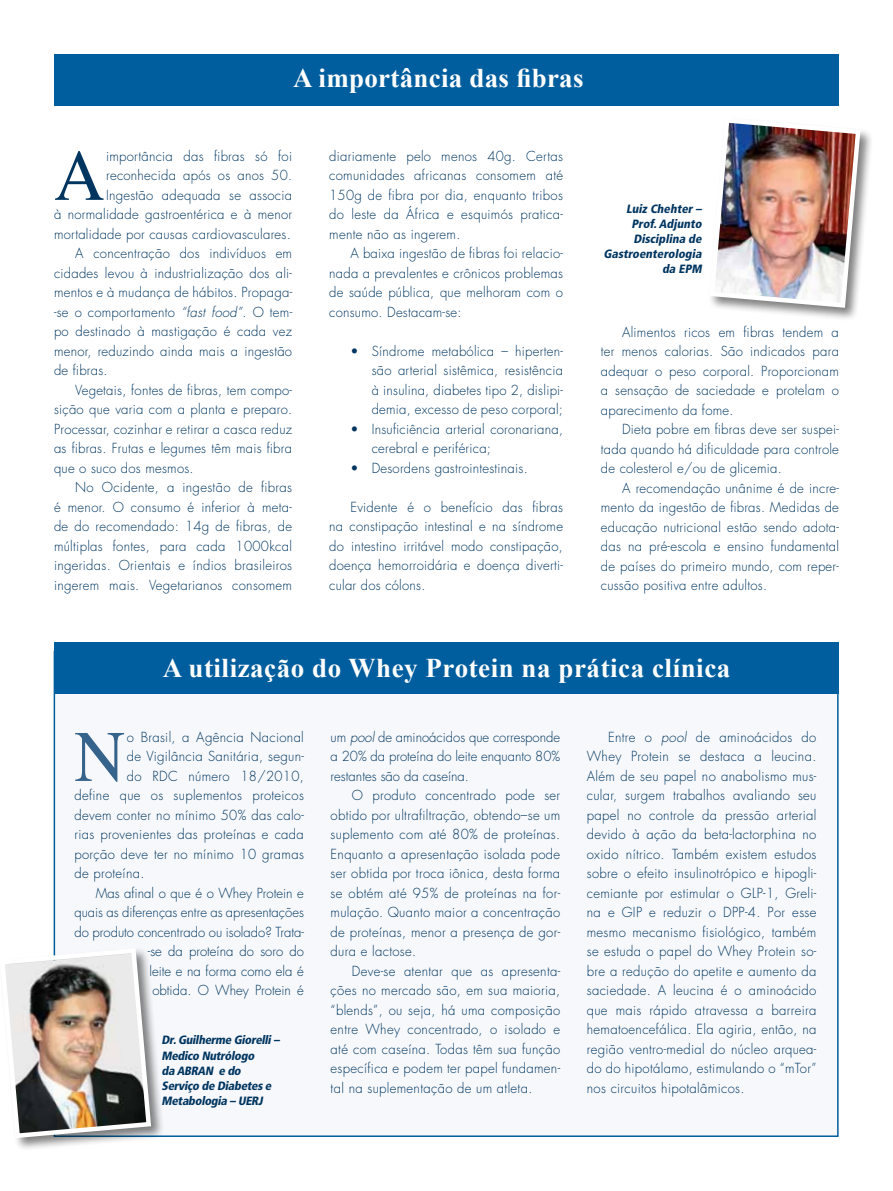
<style>
.page{position:relative;width:893px;height:1191px;background:#fff}
.page>*{position:absolute;margin:0;border:0;box-sizing:border-box;transform-origin:0 0}
.t1{font:72.45px "Times";color:#36638c}
.t2{font:72.45px "Times";color:#003560}
.t3{font:700 27px "Times New Roman";letter-spacing:.02em;color:#fff}
.t4{font:300 13.5px/19.5px "Futura";letter-spacing:.02em;color:#003560;text-align:justify}
.t5{font:300 13.5px "Futura";color:#003560}
.t6{font:italic 900 condensed 12px/15px "Frutiger";color:#003560;text-align:right}
.s1{font-style:italic}
</style>
<div class="page">
<div style="left:54px;top:651px;width:785px;height:486px;background:#f7f8fb;border:2px solid #005e9e"></div>
<div style="left:54px;top:54px;width:785px;height:51px;background:#005e9e"></div>
<div style="left:54px;top:642px;width:785px;height:51px;background:#005e9e"></div>
<div style="left:0;top:946px;width:165px;height:205px;background:#000;opacity:.5"></div>
<img style="left:0;top:946px;width:154px;height:194px">
<div style="left:708px;top:116px;width:166px;height:205px;background:#000;opacity:.5"></div>
<img style="left:708px;top:116px;width:155px;height:194px">
<h2 class="t3" style="left:293px;top:59px;width:292px">A importância das fibras</h2>
<h1 class="t2" style="left:54px;top:108px;width:52px">A</h1>
<p class="t4" style="left:106px;top:147px;width:187px">importância das fibras só foi</p>
<p class="t4" style="left:106px;top:166px;width:187px">reconhecida após os anos 50.</p>
<p class="t4" style="left:106px;top:186px;width:187px">Ingestão adequada se associa</p>
<p class="t4" style="left:54px;top:205px;width:240px">à normalidade gastroentérica e à menor</p>
<p class="t4" style="left:54px;top:224px;width:238px">mortalidade por causas cardiovasculares.</p>
<p class="t4" style="left:75px;top:244px;width:218px">A concentração dos indivíduos em</p>
<p class="t4" style="left:54px;top:263px;width:240px">cidades levou à industrialização dos ali-</p>
<p class="t4" style="left:54px;top:283px;width:240px">mentos e à mudança de hábitos. Propaga-</p>
<p class="t4" style="left:54px;top:302px;width:240px">-se o comportamento <span class="s1">“fast food”</span>. O tem-</p>
<p class="t4" style="left:54px;top:322px;width:240px">po destinado à mastigação é cada vez</p>
<p class="t4" style="left:54px;top:341px;width:240px">menor, reduzindo ainda mais a ingestão</p>
<p class="t4" style="left:54px;top:361px;width:55px">de fibras.</p>
<p class="t4" style="left:75px;top:380px;width:218px">Vegetais, fontes de fibras, tem compo-</p>
<p class="t4" style="left:54px;top:400px;width:240px">sição que varia com a planta e preparo.</p>
<p class="t4" style="left:54px;top:419px;width:240px">Processar, cozinhar e retirar a casca reduz</p>
<p class="t4" style="left:54px;top:439px;width:240px">as fibras. Frutas e legumes têm mais fibra</p>
<p class="t4" style="left:54px;top:458px;width:141px">que o suco dos mesmos.</p>
<p class="t4" style="left:75px;top:478px;width:218px">No Ocidente, a ingestão de fibras</p>
<p class="t4" style="left:54px;top:497px;width:240px">é menor. O consumo é inferior à meta-</p>
<p class="t4" style="left:54px;top:517px;width:240px">de do recomendado: 14g de fibras, de</p>
<p class="t4" style="left:54px;top:536px;width:240px">múltiplas fontes, para cada 1000kcal</p>
<p class="t4" style="left:54px;top:556px;width:240px">ingeridas. Orientais e índios brasileiros</p>
<p class="t4" style="left:54px;top:575px;width:240px">ingerem mais. Vegetarianos consomem</p>
<p class="t4" style="left:329px;top:146px;width:235px">diariamente pelo menos 40g. Certas comunidades africanas consomem até 150g de fibra por dia, enquanto tribos do leste da África e esquimós pratica&shy;mente não as ingerem.</p>
<p class="t4" style="left:329px;top:244px;width:235px;text-indent:21px">A baixa ingestão de fibras foi relacio&shy;nada a prevalentes e crônicos problemas de saúde pública, que melhoram com o consumo. Destacam-se:</p>
<p class="t4" style="left:372px;top:341px;width:193px;text-indent:-21px">• Síndrome metabólica – hiperten&shy;são arterial sistêmica, resistência à insulina, diabetes tipo 2, dislipi&shy;demia, excesso de peso corporal;</p>
<p class="t4" style="left:372px;top:419px;width:193px;text-indent:-21px">• Insuficiência arterial coronariana, cerebral e periférica;</p>
<p class="t4" style="left:350px;top:458px;width:179px">• Desordens gastrointestinais.</p>
<p class="t4" style="left:329px;top:497px;width:235px;text-indent:21px">Evidente é o benefício das fibras na constipação intestinal e na síndrome do intestino irritável modo constipação, doença hemorroidária e doença diverti&shy;cular dos cólons.</p>
<p class="t6" style="left:604px;top:201px;width:102px">Luiz Chehter–<br>Prof.Adjunto<br>Disciplina de<br>Gastroenterologia da EPM</p>
<p class="t4" style="left:601px;top:323px;width:240px;text-indent:21px">Alimentos ricos em fibras tendem a ter menos calorias. São indicados para adequar o peso corporal. Proporcionam a sensação de saciedade e protelam o aparecimento da fome.</p>
<p class="t4" style="left:601px;top:420px;width:240px;text-indent:21px">Dieta pobre em fibras deve ser suspei&shy;tada quando há dificuldade para controle de colesterol e/ou de glicemia.</p>
<p class="t4" style="left:601px;top:479px;width:240px;text-indent:21px">A recomendação unânime é de incre&shy;mento da ingestão de fibras. Medidas de educação nutricional estão sendo adota&shy;das na pré-escola e ensino fundamental de países do primeiro mundo, com reper&shy;cussão positiva entre adultos.</p>
<h2 class="t3" style="left:163px;top:649px;width:569px">A utilização do Whey Protein na prática clínica</h2>
<h1 class="t1" style="left:74px;top:689px;width:52px">N</h1>
<p class="t4" style="left:127px;top:727px;width:178px">o Brasil, a Agência Nacional</p>
<p class="t4" style="left:127px;top:747px;width:178px">de Vigilância Sanitária, segun-</p>
<p class="t4" style="left:127px;top:766px;width:178px">do RDC número 18/2010,</p>
<p class="t4" style="left:74px;top:786px;width:231px">define que os suplementos proteicos</p>
<p class="t4" style="left:74px;top:805px;width:231px">devem conter no mínimo 50% das calo-</p>
<p class="t4" style="left:74px;top:825px;width:231px">rias provenientes das proteínas e cada</p>
<p class="t4" style="left:74px;top:844px;width:231px">porção deve ter no mínimo 10 gramas</p>
<p class="t4" style="left:74px;top:864px;width:72px">de proteína.</p>
<p class="t5" style="left:96px;top:884px;width:210px">Mas afinal o que é o Whey Protein e</p>
<p class="t5" style="left:74px;top:904px;width:231px">quais as diferenças entre as apresentações</p>
<p class="t5" style="left:74px;top:923px;width:231px">do produto concentrado ou isolado? Trata-</p>
<p class="t5" style="left:148px;top:943px;width:158px">-se da proteína do soro do</p>
<p class="t5" style="left:149px;top:962px;width:156px">leite e na forma como ela é</p>
<p class="t5" style="left:152px;top:982px;width:153px">obtida. O Whey Protein é</p>
<p class="t6" style="left:162px;top:1032px;width:122px;text-align:left">Dr.Guilherme Giorelli–<br>Medico Nutrólogo<br>da ABRAN e do<br>Serviço de Diabetese<br>Metabologia – UERJ</p>
<p class="t4" style="left:331px;top:727px;width:231px">um <span class="s1">pool</span> de aminoácidos que corresponde a 20% da proteína do leite enquanto 80% restantes são da caseína.</p>
<p class="t4" style="left:331px;top:786px;width:231px;text-indent:21px">O produto concentrado pode ser obtido por ultrafiltração, obtendo–se um suplemento com até 80% de proteínas.<br>Enquanto a apresentação isolada pode ser obtida por troca iônica, desta forma se obtém até 95% de proteínas na for&shy;mulação. Quanto maior a concentração de proteínas, menor a presença de gor&shy;dura e lactose.</p>
<p class="t4" style="left:331px;top:961px;width:231px;text-indent:21px">Deve-se atentar que as apresenta&shy;ções no mercado são, em sua maioria, “blends”, ou seja, há uma composição entre Whey concentrado, o isolado e até com caseína. Todas têm sua função específica e podem ter papel fundamen&shy;tal na suplementação de um atleta.</p>
<p class="t4" style="left:587px;top:727px;width:231px;text-indent:21px">Entre o <span class="s1">pool</span> de aminoácidos do Whey Protein se destaca a leucina.<br>Além de seu papel no anabolismo mus&shy;cular, surgem trabalhos avaliando seu papel no controle da pressão arterial devido à ação da beta-lactorphina no oxido nítrico. Também existem estudos sobre o efeito insulinotrópico e hipogli&shy;cemiante por estimular o GLP-1, Greli&shy;na e GIP e reduzir o DPP-4. Por esse mesmo mecanismo fisiológico, também se estuda o papel do Whey Protein so&shy;bre a redução do apetite e aumento da saciedade. A leucina é o aminoácido que mais rápido atravessa a barreira hematoencefálica. Ela agiria, então, na região ventro-medial do núcleo arquea&shy;do do hipotálamo, estimulando o “mTor” nos circuitos hipotalâmicos.</p>
</div>
